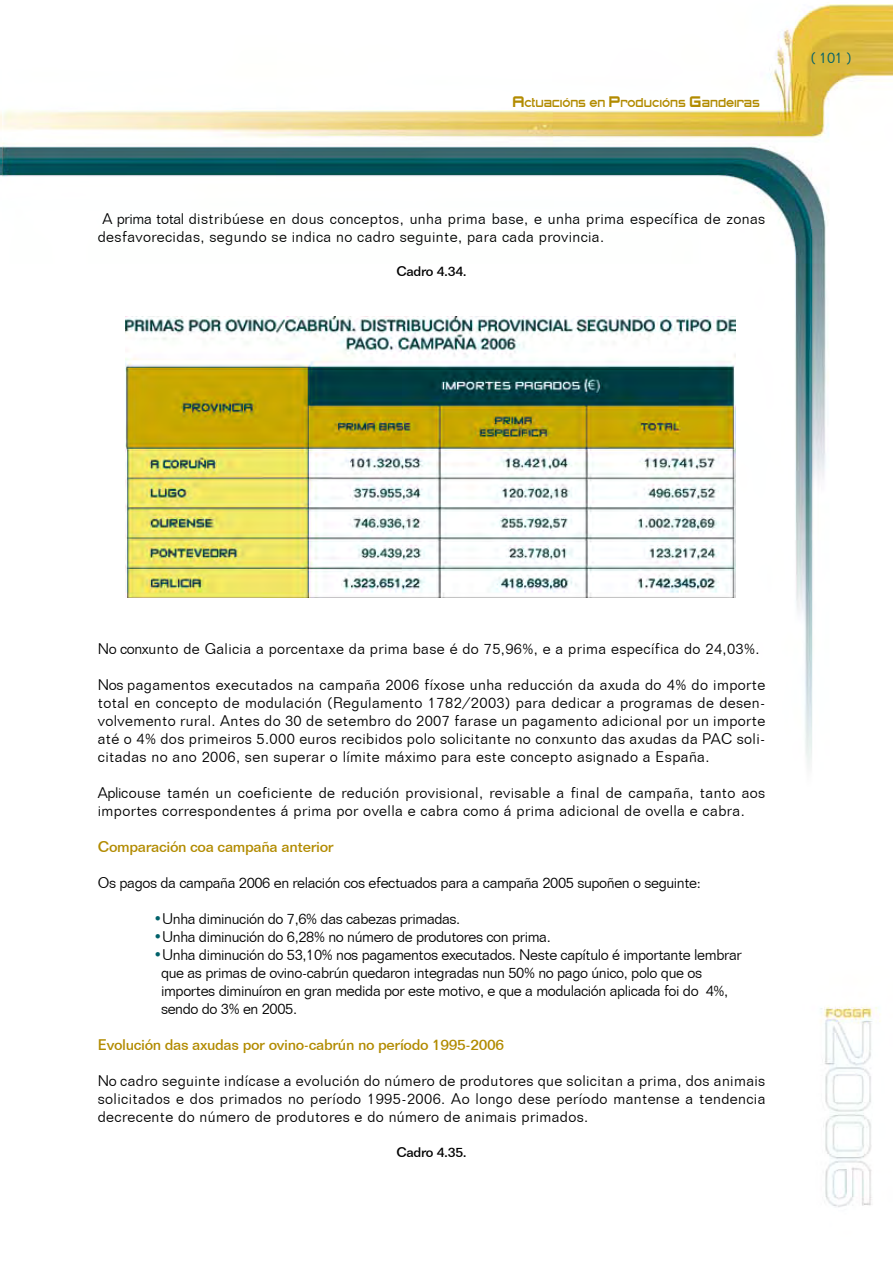
<style>
.page{position:relative;width:893px;height:1263px;background:#fff}
.page>*{position:absolute;margin:0;border:0;box-sizing:border-box;transform-origin:0 0}
.t1{font:300 15px/18px "Folio BT";letter-spacing:.025em;color:#000}
.t2{font:300 15px/18px "Folio BT";letter-spacing:-.025em;color:#000}
.t3{font:500 15px "Folio BT";letter-spacing:-.025em;color:#b28b00}
.t4{font:300 15px "Folio BT";color:#00616a}
.t5{font:500 13.5px "Folio BT";letter-spacing:-.025em;color:#000}
.t6{font:12px "Zeroes";color:#b28b00}
.s1{font-size:18px}
.s2{color:#00616a}
</style>
<div class="page">
<img style="left:0;top:4px;width:893px;height:1203px">
<img style="left:125px;top:316px;width:610px;height:281px">
<p class="t6" style="left:512px;top:97px;width:249px"><span class="s1">A</span>CTUACIÓNS EN <span class="s1">P</span>RODUCIÓNS <span class="s1">G</span>ANDEIRAS</p>
<p class="t1" style="left:98px;top:210px;width:669px;text-indent:5px">A prima total distribúese en dous conceptos, unha prima base, e unha prima específica de zonas desfavorecidas, segundo se indica no cadro seguinte, para cada provincia.</p>
<p class="t5" style="left:396px;top:263px;width:72px">Cadro 4.34.</p>
<p class="t4" style="left:810px;top:49px;width:43px">( 101 )</p>
<p class="t1" style="left:98px;top:640px;width:663px">No conxunto de Galicia a porcentaxe da prima base é do 75,96%, e a prima específica do 24,03%.</p>
<p class="t1" style="left:98px;top:676px;width:669px;text-align:justify">Nos pagamentos executados na campaña 2006 fíxose unha reducción da axuda do 4% do importe total en concepto de modulación (Regulamento 1782/2003) para dedicar a programas de desen&shy;volvemento rural. Antes do 30 de setembro do 2007 farase un pagamento adicional por un importe até o 4% dos primeiros 5.000 euros recibidos polo solicitante no conxunto das axudas da PAC soli&shy;citadas no ano 2006, sen superar o límite máximo para este concepto asignado a España.</p>
<p class="t1" style="left:98px;top:784px;width:669px">Aplicouse tamén un coeficiente de redución provisional, revisable a final de campaña, tanto aos importes correspondentes á prima por ovella e cabra como á prima adicional de ovella e cabra.</p>
<p class="t3" style="left:98px;top:838px;width:237px">Comparación coa campaña anterior</p>
<p class="t2" style="left:98px;top:874px;width:605px">Os pagos da campaña 2006 en relación cos efectuados para a campaña 2005 supoñen o seguinte:</p>
<p class="t2" style="left:154px;top:910px;width:308px"><span class="s2">•</span>Unha diminución do 7,6% das cabezas primadas.</p>
<p class="t2" style="left:154px;top:928px;width:399px"><span class="s2">•</span>Unha diminución do 6,28% no número de produtores con prima.</p>
<p class="t2" style="left:161px;top:946px;width:582px;text-indent:-7px"><span class="s2">•</span>Unha diminución do 53,10% nos pagamentos executados. Neste capítulo é importante lembrar que as primas de ovino-cabrún quedaron integradas nun 50% no pago único, polo que os importes diminuíron en gran medida por este motivo, e que a modulación aplicada foi do 4%, sendo do 3% en 2005.</p>
<p class="t3" style="left:98px;top:1036px;width:408px">Evolución das axudas por ovino-cabrún no período 1995-2006</p>
<p class="t1" style="left:98px;top:1072px;width:669px;text-align:justify">No cadro seguinte indícase a evolución do número de produtores que solicitan a prima, dos animais solicitados e dos primados no período 1995-2006. Ao longo dese período mantense a tendencia decrecente do número de produtores e do número de animais primados.</p>
<p class="t5" style="left:396px;top:1143px;width:72px">Cadro 4.35.</p>
</div>
